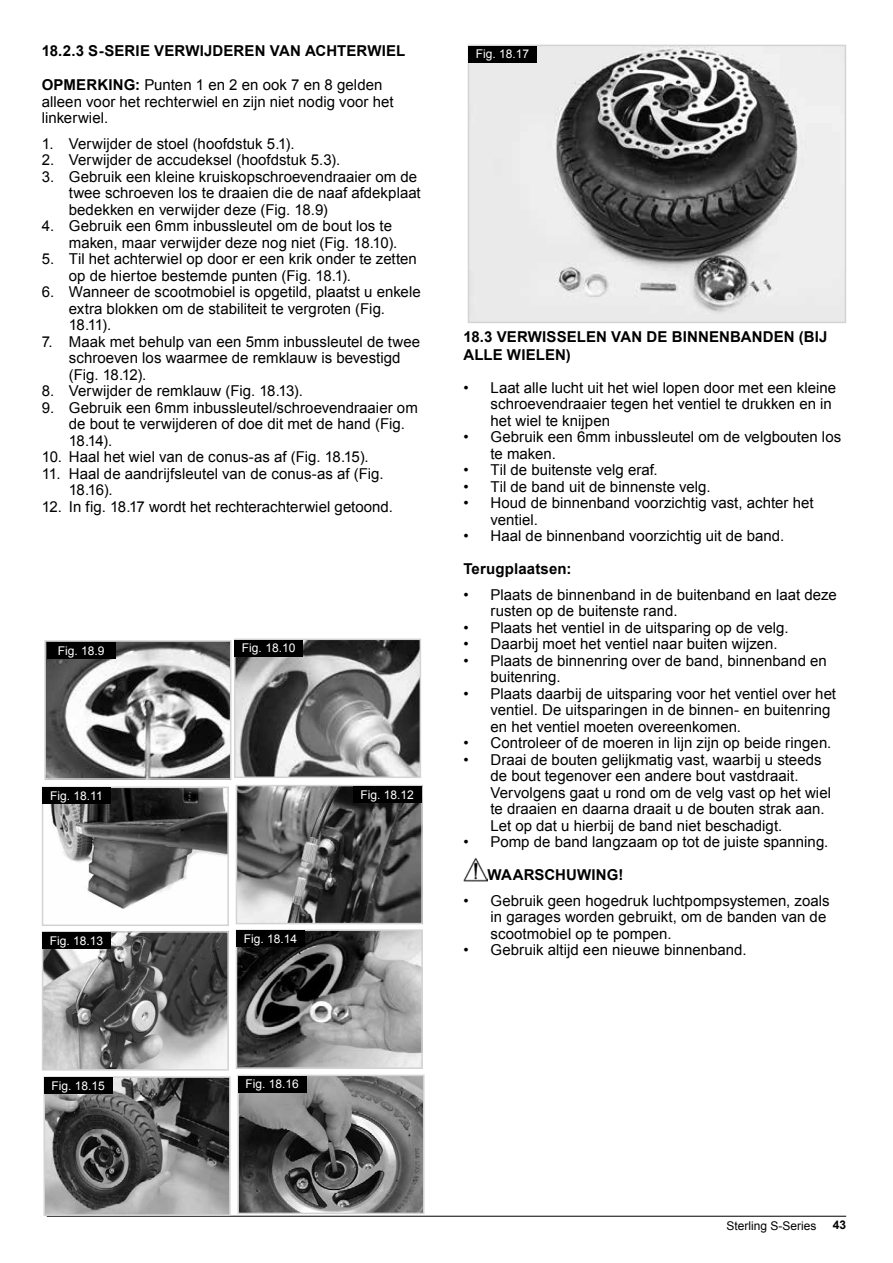
<style>
.page{position:relative;width:893px;height:1263px;background:#fff}
.page>*{position:absolute;margin:0;border:0;box-sizing:border-box;transform-origin:0 0}
.t1{font:15px/16.5px "Arial";color:#000}
.t2{font:700 15px/18px "Arial";letter-spacing:.01em;color:#000}
.t3{font:12px "Arial";color:#fff}
.t4{font:12px "Arial";color:#000}
.t5{font:700 12px "Arial";color:#000}
.s1{font-weight:700}
</style>
<div class="page">
<hr style="left:47px;top:1216px;width:799px;height:1px;background:#000">
<img style="left:237px;top:641px;width:181px;height:134px">
<div style="left:234px;top:638px;width:187px;height:140px;border:2px solid #d1d3d4"></div>
<div style="left:235px;top:640px;width:68px;height:16px;background:#000"></div>
<img style="left:47px;top:643px;width:181px;height:134px">
<div style="left:44px;top:640px;width:187px;height:140px;border:2px solid #d1d3d4"></div>
<div style="left:47px;top:642px;width:68px;height:17px;background:#000"></div>
<img style="left:239px;top:788px;width:181px;height:133px">
<div style="left:236px;top:785px;width:187px;height:139px;border:2px solid #d1d3d4"></div>
<div style="left:353px;top:786px;width:68px;height:17px;background:#000"></div>
<img style="left:50px;top:789px;width:176px;height:120px">
<div style="left:42px;top:786px;width:187px;height:140px;border:2px solid #d1d3d4"></div>
<div style="left:42px;top:788px;width:68px;height:16px;background:#000"></div>
<img style="left:239px;top:932px;width:181px;height:134px">
<div style="left:236px;top:929px;width:187px;height:140px;border:2px solid #d1d3d4"></div>
<div style="left:236px;top:930px;width:68px;height:17px;background:#000"></div>
<img style="left:45px;top:934px;width:181px;height:133px">
<div style="left:42px;top:931px;width:187px;height:139px;border:2px solid #d1d3d4"></div>
<div style="left:42px;top:932px;width:68px;height:17px;background:#000"></div>
<img style="left:463px;top:857px;width:24px;height:25px">
<img style="left:240px;top:1078px;width:181px;height:133px">
<div style="left:237px;top:1075px;width:187px;height:139px;border:2px solid #d1d3d4"></div>
<div style="left:238px;top:1076px;width:68px;height:16px;background:#000"></div>
<img style="left:47px;top:1079px;width:181px;height:134px">
<div style="left:44px;top:1076px;width:187px;height:140px;border:2px solid #d1d3d4"></div>
<div style="left:44px;top:1077px;width:68px;height:17px;background:#000"></div>
<img style="left:471px;top:48px;width:372px;height:272px">
<div style="left:468px;top:45px;width:378px;height:278px;border:2px solid #d1d3d4"></div>
<div style="left:468px;top:46px;width:68px;height:16px;background:#000"></div>
<p class="t2" style="left:42px;top:42px;width:365px">18.2.3 S-SERIE VERWIJDEREN VAN ACHTERWIEL</p>
<p class="t1" style="left:42px;top:77px;width:353px"><span class="s1">OPMERKING:</span> Punten 1 en 2 en ook 7 en 8 gelden alleen voor het rechterwiel en zijn niet nodig voor het linkerwiel.</p>
<p class="t1" style="left:42px;top:135px;width:254px">1. Verwijder de stoel (hoofdstuk 5.1).</p>
<p class="t1" style="left:42px;top:152px;width:300px">2. Verwijder de accudeksel (hoofdstuk 5.3).</p>
<p class="t1" style="left:69px;top:168px;width:353px;text-indent:-27px">3. Gebruik een kleine kruiskopschroevendraaier om de twee schroeven los te draaien die de naaf afdekplaat bedekken en verwijder deze (Fig. 18.9)</p>
<p class="t1" style="left:69px;top:218px;width:330px;text-indent:-27px">4. Gebruik een 6mm inbussleutel om de bout los te maken, maar verwijder deze nog niet (Fig. 18.10).</p>
<p class="t1" style="left:69px;top:251px;width:350px;text-indent:-27px">5. Til het achterwiel op door er een krik onder te zetten op de hiertoe bestemde punten (Fig. 18.1).</p>
<p class="t1" style="left:69px;top:284px;width:353px;text-indent:-27px">6. Wanneer de scootmobiel is opgetild, plaatst u enkele extra blokken om de stabiliteit te vergroten (Fig.<br>18.11).</p>
<p class="t1" style="left:69px;top:333px;width:353px;text-indent:-27px">7. Maak met behulp van een 5mm inbussleutel de twee schroeven los waarmee de remklauw is bevestigd (Fig. 18.12).</p>
<p class="t1" style="left:42px;top:383px;width:263px">8. Verwijder de remklauw (Fig. 18.13).</p>
<p class="t1" style="left:69px;top:399px;width:351px;text-indent:-27px">9. Gebruik een 6mm inbussleutel/schroevendraaier om de bout te verwijderen of doe dit met de hand (Fig.<br>18.14).</p>
<p class="t1" style="left:42px;top:449px;width:328px">10. Haal het wiel van de conus-as af (Fig. 18.15).</p>
<p class="t1" style="left:69px;top:465px;width:316px;text-indent:-27px">11. Haal de aandrijfsleutel van de conus-as af (Fig.<br>18.16).</p>
<p class="t1" style="left:42px;top:498px;width:353px">12. In fig. 18.17 wordt het rechterachterwiel getoond.</p>
<p class="t3" style="left:58px;top:643px;width:48px">Fig. 18.9</p>
<p class="t3" style="left:242px;top:640px;width:55px">Fig. 18.10</p>
<p class="t3" style="left:50px;top:788px;width:54px">Fig. 18.11</p>
<p class="t3" style="left:360px;top:787px;width:55px">Fig. 18.12</p>
<p class="t3" style="left:50px;top:933px;width:55px">Fig. 18.13</p>
<p class="t3" style="left:244px;top:931px;width:55px">Fig. 18.14</p>
<p class="t3" style="left:476px;top:46px;width:55px">Fig. 18.17</p>
<p class="t2" style="left:463px;top:328px;width:365px">18.3 VERWISSELEN VAN DE BINNENBANDEN (BIJ<br>ALLE WIELEN)</p>
<p class="t1" style="left:490px;top:379px;width:347px;text-indent:-27px">• Laat alle lucht uit het wiel lopen door met een kleine schroevendraaier tegen het ventiel te drukken en in het wiel te knijpen</p>
<p class="t1" style="left:490px;top:429px;width:352px;text-indent:-27px">• Gebruik een 6mm inbussleutel om de velgbouten los te maken.</p>
<p class="t1" style="left:463px;top:462px;width:196px">• Til de buitenste velg eraf.</p>
<p class="t1" style="left:463px;top:478px;width:249px">• Til de band uit de binnenste velg.</p>
<p class="t1" style="left:490px;top:495px;width:324px;text-indent:-27px">• Houd de binnenband voorzichtig vast, achter het ventiel.</p>
<p class="t1" style="left:463px;top:528px;width:322px">• Haal de binnenband voorzichtig uit de band.</p>
<p class="t2" style="left:463px;top:560px;width:109px">Terugplaatsen:</p>
<p class="t1" style="left:490px;top:586px;width:348px;text-indent:-27px">• Plaats de binnenband in de buitenband en laat deze rusten op de buitenste rand.</p>
<p class="t1" style="left:463px;top:619px;width:327px">• Plaats het ventiel in de uitsparing op de velg.</p>
<p class="t1" style="left:463px;top:636px;width:316px">• Daarbij moet het ventiel naar buiten wijzen.</p>
<p class="t1" style="left:490px;top:652px;width:338px;text-indent:-27px">• Plaats de binnenring over de band, binnenband en buitenring.</p>
<p class="t1" style="left:490px;top:685px;width:347px;text-indent:-27px">• Plaats daarbij de uitsparing voor het ventiel over het ventiel. De uitsparingen in de binnen- en buitenring en het ventiel moeten overeenkomen.</p>
<p class="t1" style="left:463px;top:735px;width:369px">• Controleer of de moeren in lijn zijn op beide ringen.</p>
<p class="t1" style="left:490px;top:751px;width:342px;text-indent:-27px">• Draai de bouten gelijkmatig vast, waarbij u steeds de bout tegenover een andere bout vastdraait.<br>Vervolgens gaat u rond om de velg vast op het wiel te draaien en daarna draait u de bouten strak aan.<br>Let op dat u hierbij de band niet beschadigt.</p>
<p class="t1" style="left:463px;top:834px;width:366px">• Pomp de band langzaam op tot de juiste spanning.</p>
<p class="t2" style="left:487px;top:866px;width:138px">WAARSCHUWING!</p>
<p class="t1" style="left:490px;top:892px;width:341px;text-indent:-27px">• Gebruik geen hogedruk luchtpompsystemen, zoals in garages worden gebruikt, om de banden van de scootmobiel op te pompen.</p>
<p class="t1" style="left:463px;top:942px;width:285px">• Gebruik altijd een nieuwe binnenband.</p>
<p class="t3" style="left:51px;top:1078px;width:55px">Fig. 18.15</p>
<p class="t3" style="left:245px;top:1076px;width:55px">Fig. 18.16</p>
<p class="t4" style="left:726px;top:1217px;width:92px">Sterling S-Series</p>
<p class="t5" style="left:833px;top:1217px;width:15px">43</p>
</div>
